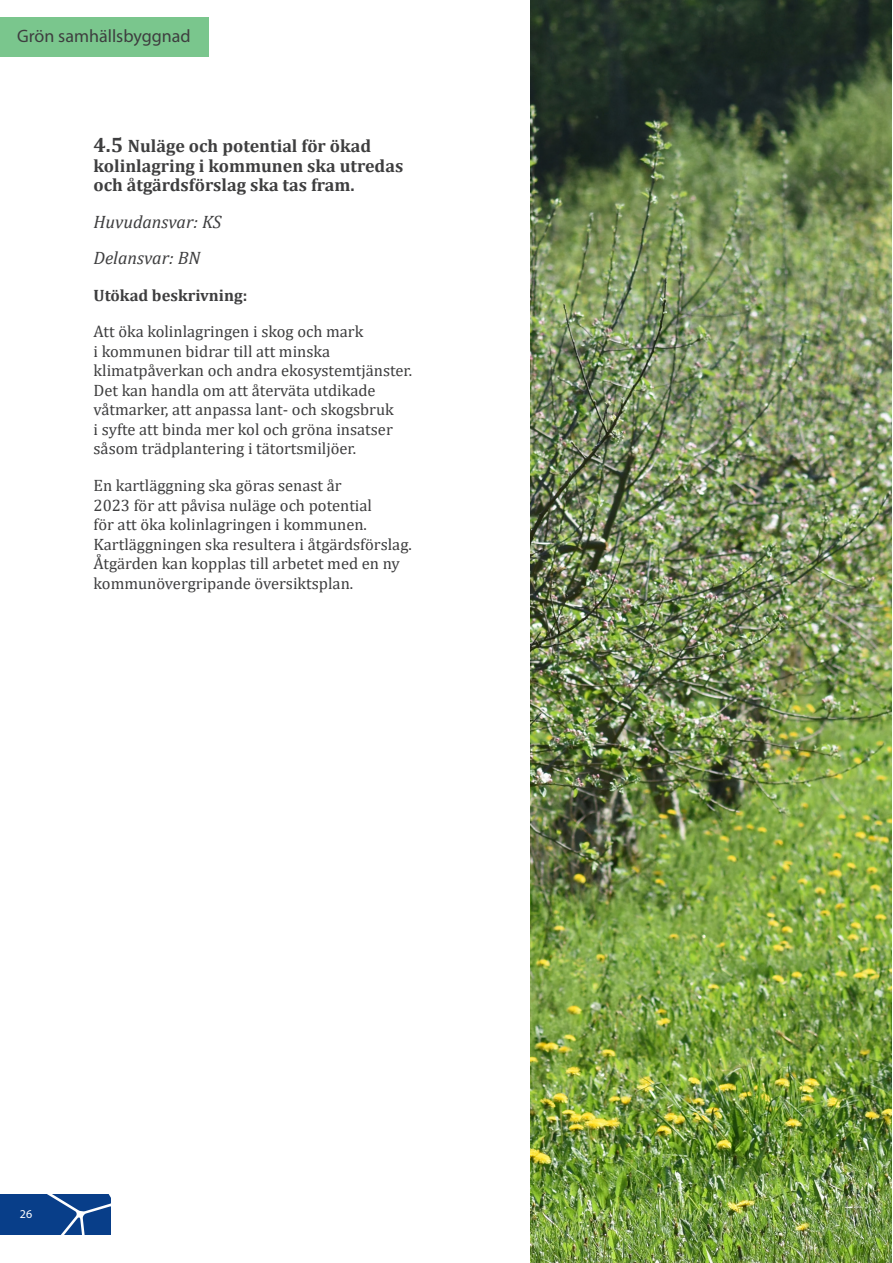
<style>
.page{position:relative;width:893px;height:1263px;background:#fff}
.page>*{position:absolute;margin:0;border:0;box-sizing:border-box;transform-origin:0 0}
.Brödtext{font:700 18px/19.5px "Cambria";color:#3e3e3f}
.Brödtext-2{font:italic 18px "Cambria";color:#3e3e3f}
.t1{font:18px "Myriad Pro";color:#3e3e3f}
.Brödtext-3{font:16.5px/19.5px "Cambria";color:#3e3e3f}
.Brödtext-4{font:700 16.5px "Cambria";color:#3e3e3f}
.t2{font:12px "Myriad Pro";color:#fff}
.s1{font-size:21px}
</style>
<div class="page">
<svg style="left:0;top:1195px;width:111px;height:39px;background:#194b91"></svg>
<div style="left:0;top:17px;width:208px;height:39px;background:#7ac68d"></div>
<img style="left:530px;top:0;width:362px;height:1263px">
<p class="t1" style="left:17px;top:25px;width:175px">Grön samhällsbyggnad</p>
<p class="Brödtext" style="left:94px;top:136px;width:311px"><span class="s1">4.5</span> Nuläge och potential för ökad kolinlagring i kommunen ska utredas och åtgärdsförslag ska tas fram.</p>
<p class="Brödtext-2" style="left:94px;top:209px;width:130px">Huvudansvar: KS</p>
<p class="Brödtext-2" style="left:94px;top:246px;width:108px">Delansvar: BN</p>
<p class="Brödtext-4" style="left:94px;top:284px;width:155px">Utökad beskrivning:</p>
<p class="Brödtext-3" style="left:94px;top:322px;width:320px">Att öka kolinlagringen i skog och mark<br>i kommunen bidrar till att minska klimatpåverkan och andra ekosystemtjänster.<br>Det kan handla om att återväta utdikade våtmarker, att anpassa lant- och skogsbruk<br>i syfte att binda mer kol och gröna insatser såsom trädplantering i tätortsmiljöer.</p>
<p class="Brödtext-3" style="left:94px;top:475px;width:320px">En kartläggning ska göras senast år<br>2023 för att påvisa nuläge och potential<br>för att öka kolinlagringen i kommunen.<br>Kartläggningen ska resultera i åtgärdsförslag.<br>Åtgärden kan kopplas till arbetet med en ny kommunövergripande översiktsplan.</p>
<p class="t2" style="left:20px;top:1206px;width:14px">26</p>
</div>
